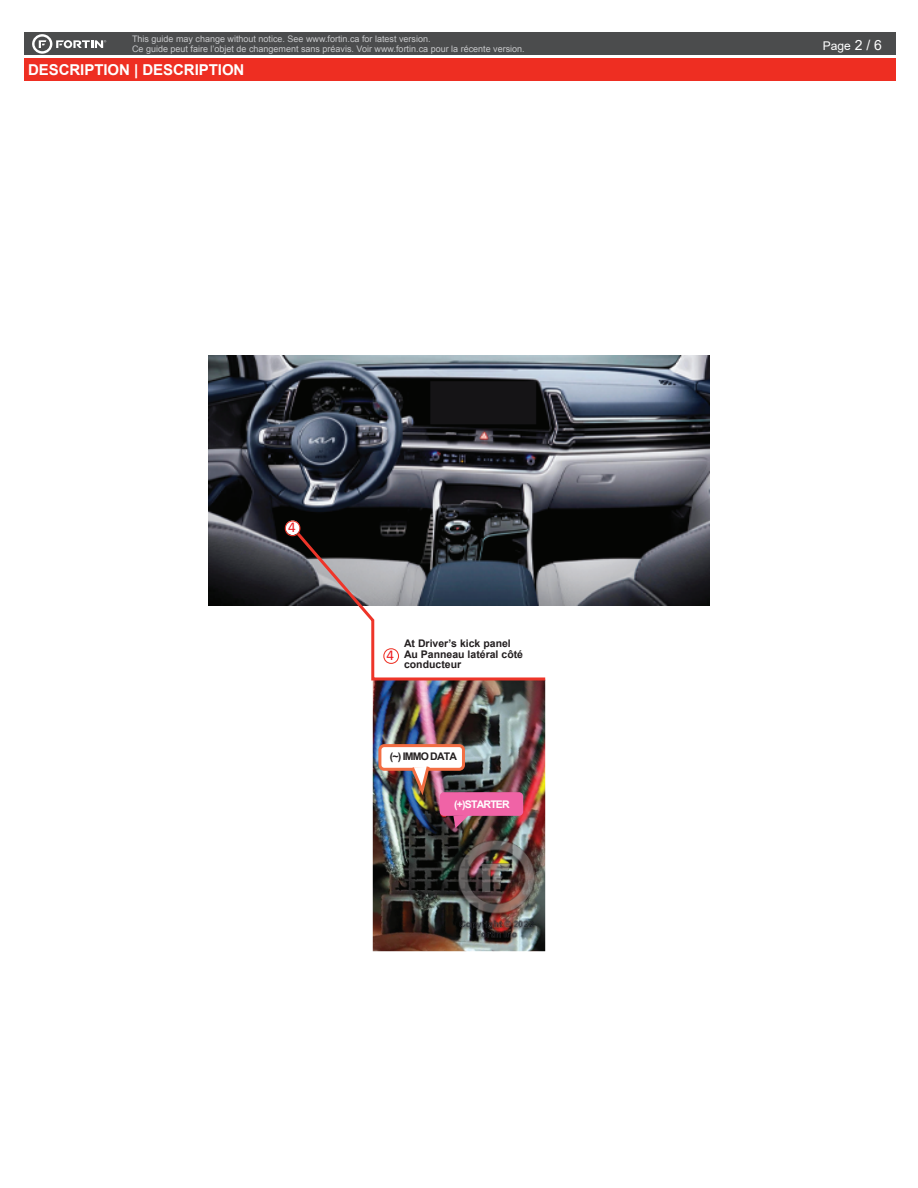
<style>
.page{position:relative;width:918px;height:1188px;background:#fff}
.page>*{position:absolute;margin:0;border:0;box-sizing:border-box;transform-origin:0 0}
.t1{font:700 15px "Arial";letter-spacing:-.005em;color:#fff}
.t2{font:15px "Calibri";color:#ee1d23}
.t3{font:12px "Arial";color:#fff}
.t4{font:700 10.5px/10.2px "Arial";color:#231f20}
.t5{font:700 10.5px "Arial";letter-spacing:-.075em;color:#231f20}
.t6{font:700 10.5px "Arial";letter-spacing:-.075em;color:#fff}
.t7{font:9px/9.8px "Arial";color:#c7c8ca}
.s1{font-size:13.95px}
</style>
<div class="page">
<div style="left:24px;top:33px;width:872px;height:22px;background:#4b4c4d"></div>
<div style="left:24px;top:58px;width:872px;height:23px;background:#ee2e22"></div>
<svg style="left:32px;top:34px;width:74px;height:20px"></svg>
<img style="left:209px;top:356px;width:500px;height:250px">
<img style="left:373px;top:682px;width:172px;height:269px">
<svg style="left:285px;top:521px;width:263px;height:161px"></svg>
<div style="left:440px;top:792px;width:83px;height:24px;background:#f063a6;border-radius:4px"></div>
<svg style="left:453px;top:815px;width:16px;height:13px"></svg>
<div style="left:380px;top:746px;width:83px;height:23px;background:#fff;border-radius:4px"></div>
<div style="left:378px;top:744px;width:87px;height:27px;border:3px solid #f36e43;border-radius:4px"></div>
<svg style="left:409px;top:766px;width:23px;height:34px"></svg>
<p class="t7" style="left:132px;top:34px;width:394px">This guide may change without notice. See www.fortin.ca for latest version.<br>Ce guide peut faire l’objet de changement sans préavis. Voir www.fortin.ca pour la récente version.</p>
<h1 class="t1" style="left:28px;top:59px;width:218px">DESCRIPTION | DESCRIPTION</h1>
<p class="t2" style="left:288px;top:517px;width:9px">4</p>
<p class="t2" style="left:387px;top:644px;width:9px">4</p>
<p class="t4" style="left:404px;top:639px;width:121px">At Driver’s kick panel<br>Au Panneau latéral côté conducteur</p>
<p class="t5" style="left:390px;top:749px;width:69px">(~) IMMO DATA</p>
<p class="t6" style="left:454px;top:797px;width:57px">(+)STARTER</p>
<h2 class="t3" style="left:823px;top:38px;width:61px">Page <span class="s1">2 / 6</span></h2>
</div>
